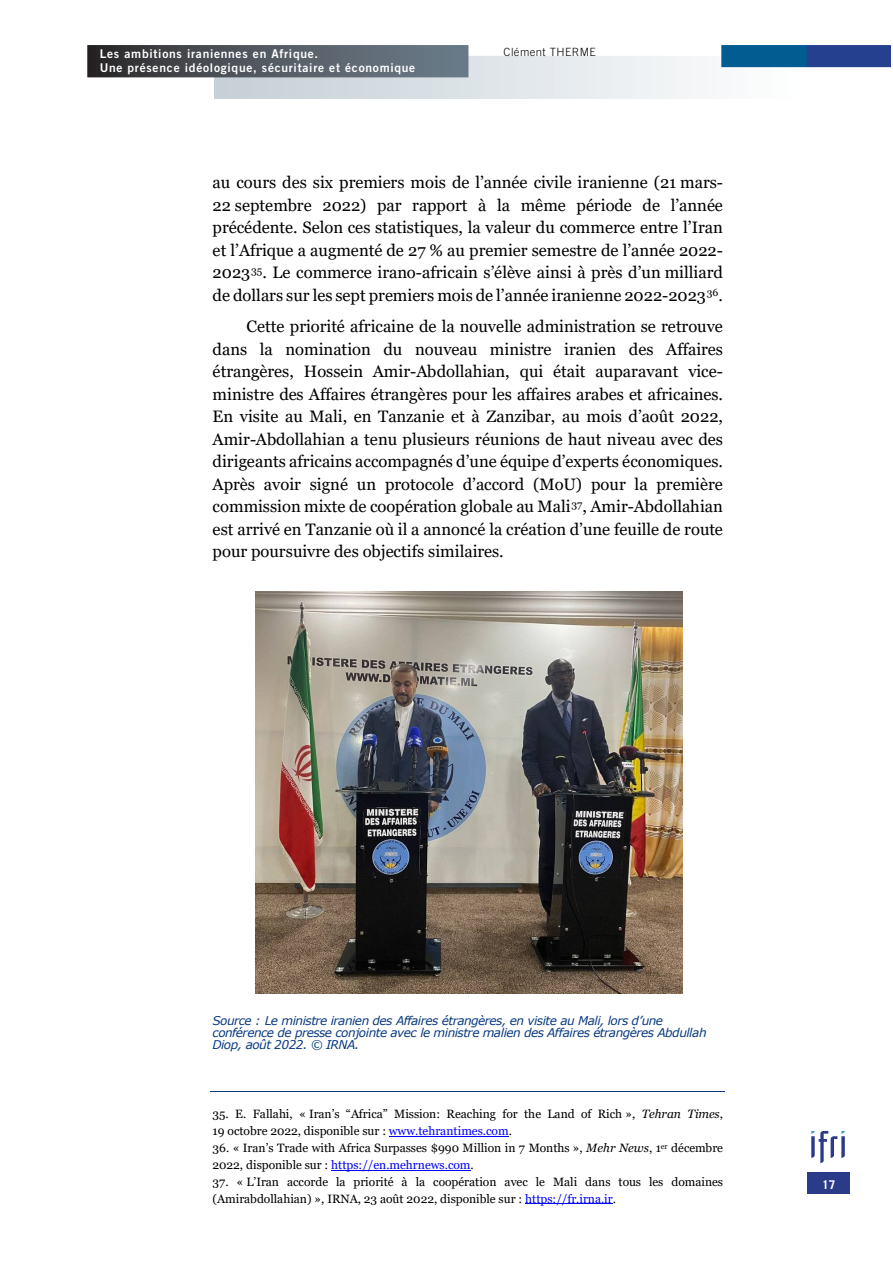
<style>
.page{position:relative;width:893px;height:1263px;background:#fff}
.page>*{position:absolute;margin:0;border:0;box-sizing:border-box;transform-origin:0 0}
.t1{font:16.5px/22.5px "Georgia";color:#000;text-align:justify}
.t2{font:12px/17px "Georgia";color:#000}
.t3{font:italic 12px/12px "Verdana";letter-spacing:-.04em;color:#093a80}
.t4{font:12px/13.5px "Trade Gothic LT Std Bd 2";letter-spacing:.06em;color:#fff}
.t5{font:700 12px "Trade Gothic LT Std";color:#fff}
.t6{font:300 11.4px "Trade Gothic LT Std";letter-spacing:.03em;color:#000}
.s1{font-style:italic}
.s2{color:#00f}
</style>
<div class="page">
<div style="left:807px;top:1173px;width:42px;height:21px;background:#2a3b87"></div>
<svg style="left:811px;top:1131px;width:34px;height:32px"></svg>
<img style="left:87px;top:45px;width:804px;height:54px">
<hr style="left:210px;top:1092px;width:515px;height:1px;background:#093a80">
<hr style="left:389px;top:1136px;width:120px;height:1px;background:#00f">
<hr style="left:331px;top:1170px;width:140px;height:1px;background:#00f">
<hr style="left:525px;top:1203px;width:88px;height:1px;background:#00f">
<img style="left:255px;top:592px;width:428px;height:402px">
<p class="t4" style="left:100px;top:47px;width:317px">Les ambitions iraniennes en Afrique.<br>Une présence idéologique, sécuritaire et économique</p>
<p class="t6" style="left:504px;top:46px;width:94px">Clément THERME</p>
<p class="t1" style="left:213px;top:172px;width:512px">au cours des six premiers mois de l’année civile iranienne (21 mars-22 septembre 2022) par rapport à la même période de l’année précédente. Selon ces statistiques, la valeur du commerce entre l’Iran et l’Afrique a augmenté de 27 % au premier semestre de l’année 2022- 2023<sup>35</sup>. Le commerce irano-africain s’élève ainsi à près d’un milliard de dollars sur les sept premiers mois de l’année iranienne 2022-2023<sup>36</sup>.</p>
<p class="t1" style="left:213px;top:316px;width:512px;text-indent:34px">Cette priorité africaine de la nouvelle administration se retrouve dans la nomination du nouveau ministre iranien des Affaires étrangères, Hossein Amir-Abdollahian, qui était auparavant vice&shy;ministre des Affaires étrangères pour les affaires arabes et africaines.<br>En visite au Mali, en Tanzanie et à Zanzibar, au mois d’août 2022, Amir-Abdollahian a tenu plusieurs réunions de haut niveau avec des dirigeants africains accompagnés d’une équipe d’experts économiques.<br>Après avoir signé un protocole d’accord (MoU) pour la première commission mixte de coopération globale au Mali<sup>37</sup>, Amir-Abdollahian est arrivé en Tanzanie où il a annoncé la création d’une feuille de route pour poursuivre des objectifs similaires.</p>
<p class="t3" style="left:213px;top:1015px;width:496px">Source : Le ministre iranien des Affaires étrangères, en visite au Mali, lors d’une conférence de presse conjointe avec le ministre malien des Affaires étrangères Abdullah<br>Diop, août 2022. © IRNA.</p>
<p class="t2" style="left:213px;top:1105px;width:512px">35. E. Fallahi, « Iran’s “Africa” Mission: Reaching for the Land of Rich », <span class="s1">Tehran Times</span>,<br>19 octobre 2022, disponible sur : <span class="s2">www.tehrantimes.com</span>.</p>
<p class="t2" style="left:213px;top:1139px;width:512px">36. « Iran’s Trade with Africa Surpasses $990 Million in 7 Months », <span class="s1">Mehr News</span>, 1<sup>er</sup> décembre<br>2022, disponible sur : <span class="s2">https://en.mehrnews.com</span>.</p>
<p class="t2" style="left:213px;top:1173px;width:512px">37. « L’Iran accorde la priorité à la coopération avec le Mali dans tous les domaines (Amirabdollahian) », IRNA, 23 août 2022, disponible sur : <span class="s2">https://fr.irna.ir</span>.</p>
<p class="t5" style="left:822px;top:1178px;width:15px">17</p>
</div>
